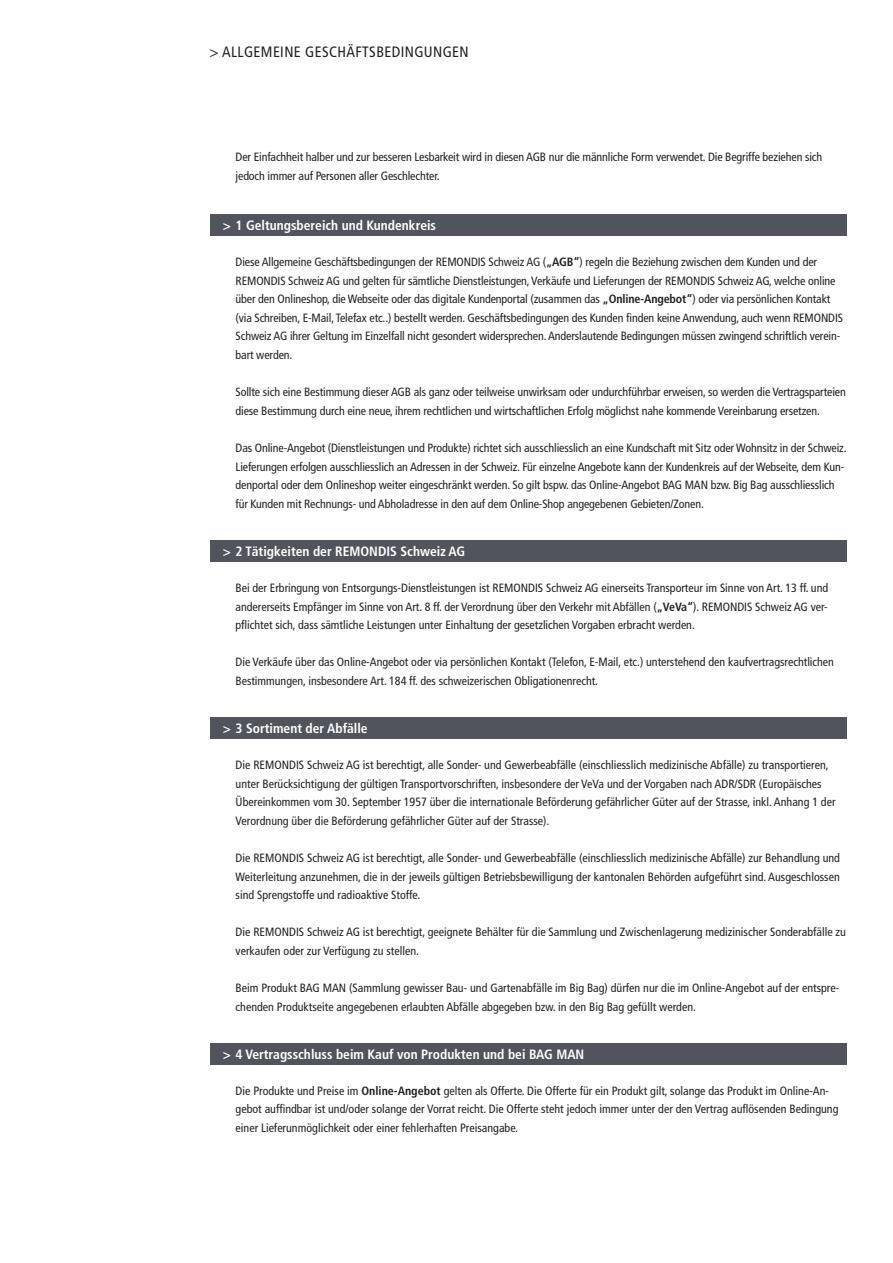
<style>
.page{position:relative;width:893px;height:1263px;background:#fff}
.page>*{position:absolute;margin:0;border:0;box-sizing:border-box;transform-origin:0 0}
._01_rubrik{font:condensed 15px "Frutiger";letter-spacing:.025em;color:#231f20}
._08_kasten___topline{font:700 condensed 13.5px "Frutiger";color:#fff}
._05_copy{font:condensed 12px/18.6px "Frutiger";letter-spacing:-.01em;color:#231f20}
.s1{font-weight:700}
</style>
<div class="page">
<div style="left:210px;top:215px;width:636px;height:21px;background:#51545d"></div>
<div style="left:210px;top:540px;width:636px;height:21px;background:#51545d"></div>
<div style="left:210px;top:717px;width:636px;height:21px;background:#51545d"></div>
<div style="left:210px;top:1043px;width:636px;height:21px;background:#51545d"></div>
<p class="_01_rubrik" style="left:209px;top:43px;width:261px">&gt; ALLGEMEINE GESCHÄFTSBEDINGUNGEN</p>
<p class="_05_copy" style="left:236px;top:148px;width:588px">Der Einfachheit halber und zur besseren Lesbarkeit wird in diesen AGB nur die männliche Form verwendet. Die Begriffe beziehen sich jedoch immer auf Personen aller Geschlechter.</p>
<p class="_08_kasten___topline" style="left:223px;top:217px;width:215px">&gt; 1 Geltungsbereich und Kundenkreis</p>
<p class="_05_copy" style="left:236px;top:253px;width:609px">Diese Allgemeine Geschäftsbedingungen der REMONDIS Schweiz AG (<span class="s1">„AGB“</span>) regeln die Beziehung zwischen dem Kunden und der REMONDIS Schweiz AG und gelten für sämtliche Dienstleistungen, Verkäufe und Lieferungen der REMONDIS Schweiz AG, welche online über den Onlineshop, die Webseite oder das digitale Kundenportal (zusammen das <span class="s1">„Online-Angebot“</span>) oder via persönlichen Kontakt (via Schreiben, E-Mail, Telefax etc..) bestellt werden. Geschäftsbedingungen des Kunden finden keine Anwendung, auch wenn REMONDIS Schweiz AG ihrer Geltung im Einzelfall nicht gesondert widersprechen. Anderslautende Bedingungen müssen zwingend schriftlich verein&shy;bart werden.</p>
<p class="_05_copy" style="left:236px;top:383px;width:612px">Sollte sich eine Bestimmung dieser AGB als ganz oder teilweise unwirksam oder undurchführbar erweisen, so werden die Vertragsparteien diese Bestimmung durch eine neue, ihrem rechtlichen und wirtschaftlichen Erfolg möglichst nahe kommende Vereinbarung ersetzen.</p>
<p class="_05_copy" style="left:236px;top:439px;width:613px">Das Online-Angebot (Dienstleistungen und Produkte) richtet sich ausschliesslich an eine Kundschaft mit Sitz oder Wohnsitz in der Schweiz.<br>Lieferungen erfolgen ausschliesslich an Adressen in der Schweiz. Für einzelne Angebote kann der Kundenkreis auf der Webseite, dem Kun&shy;denportal oder dem Onlineshop weiter eingeschränkt werden. So gilt bspw. das Online-Angebot BAG MAN bzw. Big Bag ausschliesslich für Kunden mit Rechnungs- und Abholadresse in den auf dem Online-Shop angegebenen Gebieten/Zonen.</p>
<p class="_08_kasten___topline" style="left:223px;top:543px;width:244px">&gt; 2 Tätigkeiten der REMONDIS Schweiz AG</p>
<p class="_05_copy" style="left:236px;top:578px;width:594px;text-align:justify">Bei der Erbringung von Entsorgungs-Dienstleistungen ist REMONDIS Schweiz AG einerseits Transporteur im Sinne von Art. 13 ff. und andererseits Empfänger im Sinne von Art. 8 ff. der Verordnung über den Verkehr mit Abfällen (<span class="s1">„VeVa“</span>). REMONDIS Schweiz AG ver&shy;pflichtet sich, dass sämtliche Leistungen unter Einhaltung der gesetzlichen Vorgaben erbracht werden.</p>
<p class="_05_copy" style="left:236px;top:653px;width:600px">Die Verkäufe über das Online-Angebot oder via persönlichen Kontakt (Telefon, E-Mail, etc.) unterstehend den kaufvertragsrechtlichen<br>Bestimmungen, insbesondere Art. 184 ff. des schweizerischen Obligationenrecht.</p>
<p class="_08_kasten___topline" style="left:223px;top:720px;width:146px">&gt; 3 Sortiment der Abfälle</p>
<p class="_05_copy" style="left:236px;top:755px;width:602px">Die REMONDIS Schweiz AG ist berechtigt, alle Sonder- und Gewerbeabfälle (einschliesslich medizinische Abfälle) zu transportieren, unter Berücksichtigung der gültigen Transportvorschriften, insbesondere der VeVa und der Vorgaben nach ADR/SDR (Europäisches Übereinkommen vom 30. September 1957 über die internationale Beförderung gefährlicher Güter auf der Strasse, inkl. Anhang 1 der Verordnung über die Beförderung gefährlicher Güter auf der Strasse).</p>
<p class="_05_copy" style="left:236px;top:848px;width:606px;text-align:justify">Die REMONDIS Schweiz AG ist berechtigt, alle Sonder- und Gewerbeabfälle (einschliesslich medizinische Abfälle) zur Behandlung und Weiterleitung anzunehmen, die in der jeweils gültigen Betriebsbewilligung der kantonalen Behörden aufgeführt sind. Ausgeschlossen sind Sprengstoffe und radioaktive Stoffe.</p>
<p class="_05_copy" style="left:236px;top:923px;width:612px">Die REMONDIS Schweiz AG ist berechtigt, geeignete Behälter für die Sammlung und Zwischenlagerung medizinischer Sonderabfälle zu verkaufen oder zur Verfügung zu stellen.</p>
<p class="_05_copy" style="left:236px;top:979px;width:605px">Beim Produkt BAG MAN (Sammlung gewisser Bau- und Gartenabfälle im Big Bag) dürfen nur die im Online-Angebot auf der entspre&shy;chenden Produktseite angegebenen erlaubten Abfälle abgegeben bzw. in den Big Bag gefüllt werden.</p>
<p class="_08_kasten___topline" style="left:223px;top:1046px;width:363px">&gt; 4 Vertragsschluss beim Kauf von Produkten und bei BAG MAN</p>
<p class="_05_copy" style="left:236px;top:1081px;width:604px">Die Produkte und Preise im <span class="s1">Online-Angebot</span> gelten als Offerte. Die Offerte für ein Produkt gilt, solange das Produkt im Online-An&shy;gebot auffindbar ist und/oder solange der Vorrat reicht. Die Offerte steht jedoch immer unter der den Vertrag auflösenden Bedingung einer Lieferunmöglichkeit oder einer fehlerhaften Preisangabe.</p>
</div>
